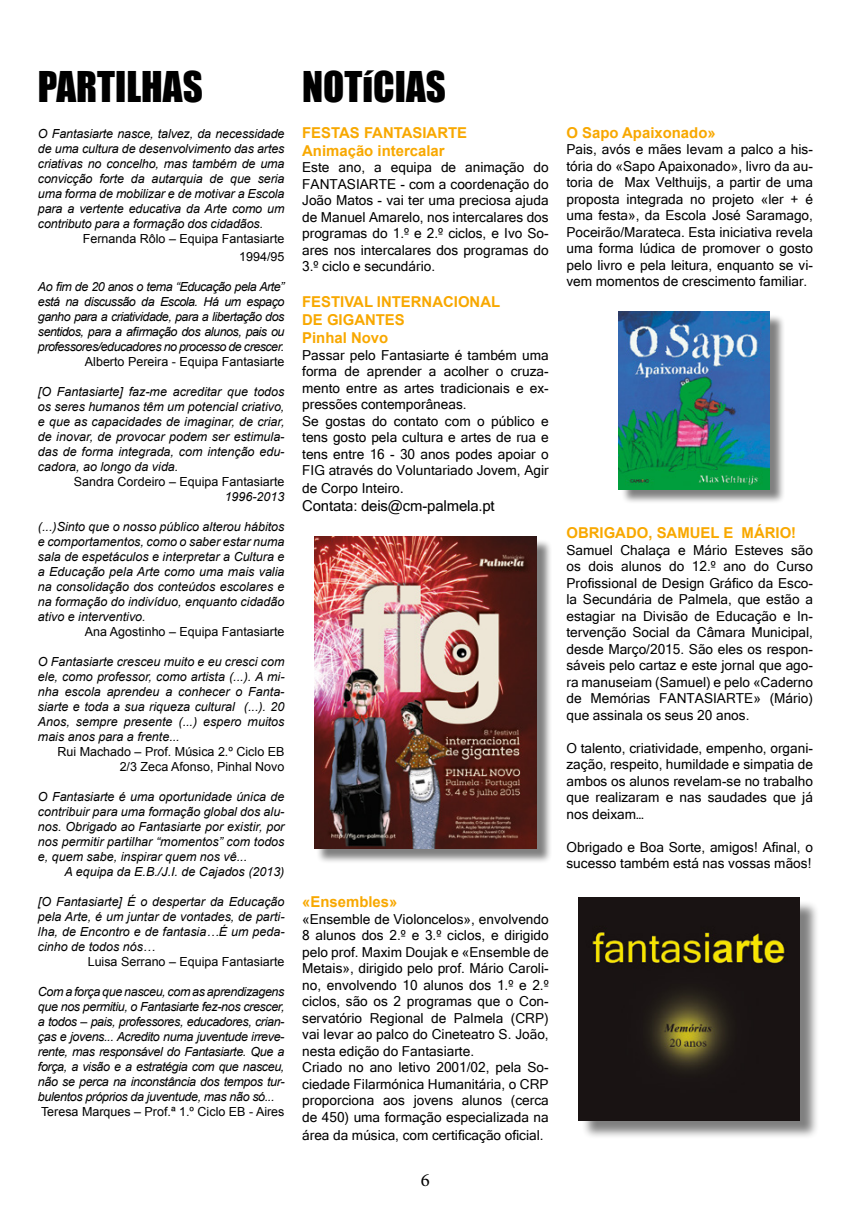
<style>
.page{position:relative;width:851px;height:1205px;background:#fff}
.page>*{position:absolute;margin:0;border:0;box-sizing:border-box;transform-origin:0 0}
.t1{font:38.88px "Impact";color:#000}
.t2{font:18.75px "Minion Pro";color:#000}
.t3{font:700 15px/18px "Arial";color:#f8a800}
.t4{font:15px "Microsoft Sans Serif";letter-spacing:-.01em;color:#000}
.t5{font:13.75px/16.5px "Microsoft Sans Serif";color:#000;text-align:justify}
.t6{font:italic 12.5px/15px "Arial";color:#000;text-align:justify}
.t7{font:12.5px/18px "Arial";color:#000;text-align:right}
.s1{font-size:15px}
</style>
<div class="page">
<div style="left:581px;top:900px;width:237px;height:239px;background:#000;opacity:.5"></div>
<img style="left:578px;top:897px;width:221px;height:223px">
<div style="left:316px;top:539px;width:236px;height:325px;background:#000;opacity:.5"></div>
<img style="left:314px;top:537px;width:222px;height:312px">
<div style="left:620px;top:314px;width:165px;height:190px;background:#000;opacity:.5"></div>
<img style="left:618px;top:312px;width:151px;height:177px">
<h1 class="t1" style="left:38px;top:56px;width:166px">PARTILHAS</h1>
<p class="t6" style="left:38px;top:126px;width:248px">O Fantasiarte nasce, talvez, da necessidade de uma cultura de desenvolvimento das artes criativas no concelho, mas também de uma convicção forte da autarquia de que seria uma forma de mobilizar e de motivar a Escola para a vertente educativa da Arte como um contributo para a formação dos cidadãos.</p>
<p class="t7" style="left:83px;top:229px;width:203px">Fernanda Rôlo – Equipa Fantasiarte<br>1994/95</p>
<p class="t6" style="left:38px;top:279px;width:248px">Ao fim de 20 anos o tema “Educação pela Arte” está na discussão da Escola. Há um espaço ganho para a criatividade, para a libertação dos sentidos, para a afirmação dos alunos, pais ou professores/educadores no processo de crescer.</p>
<p class="t7" style="left:85px;top:352px;width:201px">Alberto Pereira - Equipa Fantasiarte</p>
<p class="t6" style="left:38px;top:384px;width:248px">[O Fantasiarte] faz-me acreditar que todos os seres humanos têm um potencial criativo, e que as capacidades de imaginar, de criar, de inovar, de provocar podem ser estimula&shy;das de forma integrada, com intenção edu&shy;cadora, ao longo da vida.</p>
<p class="t7" style="left:74px;top:472px;width:212px">Sandra Cordeiro – Equipa Fantasiarte</p>
<p class="t6" style="left:225px;top:489px;width:61px">1996-2013</p>
<p class="t6" style="left:38px;top:519px;width:248px">(...)Sinto que o nosso público alterou hábitos e comportamentos, como o saber estar numa sala de espetáculos e interpretar a Cultura e a Educação pela Arte como uma mais valia na consolidação dos conteúdos escolares e na formação do indivíduo, enquanto cidadão ativo e interventivo.</p>
<p class="t7" style="left:85px;top:622px;width:201px">Ana Agostinho – Equipa Fantasiarte</p>
<p class="t6" style="left:38px;top:654px;width:248px">O Fantasiarte cresceu muito e eu cresci com ele, como professor, como artista (...). A mi&shy;nha escola aprendeu a conhecer o Fanta&shy;siarte e toda a sua riqueza cultural (...). 20<br>Anos, sempre presente (...) espero muitos mais anos para a frente...</p>
<p class="t7" style="left:57px;top:744px;width:228px;line-height:15px">Rui Machado – Prof. Música 2.º Ciclo EB<br>2/3 Zeca Afonso, Pinhal Novo</p>
<p class="t6" style="left:38px;top:789px;width:248px">O Fantasiarte é uma oportunidade única de contribuir para uma formação global dos alu&shy;nos. Obrigado ao Fantasiarte por existir, por nos permitir partilhar “momentos” com todos e, quem sabe, inspirar quem nos vê...</p>
<p class="t6" style="left:64px;top:864px;width:221px">A equipa da E.B./J.I. de Cajados (2013)</p>
<p class="t6" style="left:38px;top:894px;width:248px">[O Fantasiarte] É o despertar da Educação pela Arte, é um juntar de vontades, de parti&shy;lha, de Encontro e de fantasia…É um peda&shy;cinho de todos nós…</p>
<p class="t7" style="left:88px;top:952px;width:198px">Luisa Serrano – Equipa Fantasiarte</p>
<p class="t6" style="left:38px;top:984px;width:248px">Com a força que nasceu, com as aprendizagens que nos permitiu, o Fantasiarte fez-nos crescer, a todos – pais, professores, educadores, crian&shy;ças e jovens... Acredito numa juventude irreve&shy;rente, mas responsável do Fantasiarte. Que a força, a visão e a estratégia com que nasceu, não se perca na inconstância dos tempos tur&shy;bulentos próprios da juventude, mas não só...</p>
<p class="t7" style="left:41px;top:1102px;width:245px">Teresa Marques – Prof.ª 1.º Ciclo EB - Aires</p>
<h1 class="t1" style="left:302px;top:56px;width:145px">NOTíCIAS</h1>
<p class="t3" style="left:302px;top:124px;width:166px">FESTAS FANTASIARTE<br>Animação intercalar</p>
<p class="t5" style="left:302px;top:158px;width:248px">Este ano, a equipa de animação do FANTASIARTE - com a coordenação do João Matos - vai ter uma preciosa ajuda de Manuel Amarelo, nos intercalares dos programas do 1.º e 2.º ciclos, e Ivo So&shy;ares nos intercalares dos programas do 3.º ciclo e secundário.</p>
<p class="t3" style="left:302px;top:293px;width:199px">FESTIVAL INTERNACIONAL<br>DE GIGANTES<br>Pinhal Novo</p>
<p class="t5" style="left:302px;top:346px;width:248px;text-align:left">Passar pelo Fantasiarte é também uma forma de aprender a acolher o cruza&shy;mento entre as artes tradicionais e ex&shy;pressões contemporâneas.<br>Se gostas do contato com o público e tens gosto pela cultura e artes de rua e tens entre 16 - 30 anos podes apoiar o FIG através do Voluntariado Jovem, Agir</p>
<p class="t5" style="left:302px;top:479px;width:103px">de Corpo Inteiro<span class="s1">.</span></p>
<p class="t4" style="left:302px;top:496px;width:194px">Contata: deis@cm-palmela.pt</p>
<p class="t3" style="left:302px;top:893px;width:97px">«Ensembles»</p>
<p class="t5" style="left:302px;top:910px;width:248px;text-align:left">«Ensemble de Violoncelos», envolvendo 8 alunos dos 2.º e 3.º ciclos, e dirigido pelo prof. Maxim Doujak e «Ensemble de Metais», dirigido pelo prof. Mário Caroli&shy;no, envolvendo 10 alunos dos 1.º e 2.º ciclos, são os 2 programas que o Con&shy;servatório Regional de Palmela (CRP) vai levar ao palco do Cineteatro S. João, nesta edição do Fantasiarte.<br>Criado no ano letivo 2001/02, pela So&shy;ciedade Filarmónica Humanitária, o CRP proporciona aos jovens alunos (cerca de 450) uma formação especializada na</p>
<p class="t5" style="left:302px;top:1126px;width:243px">área da música, com certificação oficial.</p>
<h2 class="t2" style="left:421px;top:1167px;width:11px">6</h2>
<p class="t3" style="left:566px;top:124px;width:151px">O Sapo Apaixonado»</p>
<p class="t5" style="left:566px;top:140px;width:248px">Pais, avós e mães levam a palco a his&shy;tória do «Sapo Apaixonado», livro da au&shy;toria de Max Velthuijs, a partir de uma proposta integrada no projeto «ler + é uma festa», da Escola José Saramago, Poceirão/Marateca. Esta iniciativa revela uma forma lúdica de promover o gosto pelo livro e pela leitura, enquanto se vi&shy;vem momentos de crescimento familiar.</p>
<p class="t3" style="left:566px;top:524px;width:231px">OBRIGADO, SAMUEL E MÁRIO!</p>
<p class="t5" style="left:566px;top:541px;width:248px">Samuel Chalaça e Mário Esteves são os dois alunos do 12.º ano do Curso Profissional de Design Gráfico da Esco&shy;la Secundária de Palmela, que estão a estagiar na Divisão de Educação e In&shy;tervenção Social da Câmara Municipal, desde Março/2015. São eles os respon&shy;sáveis pelo cartaz e este jornal que ago&shy;ra manuseiam (Samuel) e pelo «Caderno de Memórias FANTASIARTE» (Mário) que assinala os seus 20 anos.</p>
<p class="t5" style="left:566px;top:739px;width:248px">O talento, criatividade, empenho, organi&shy;zação, respeito, humildade e simpatia de ambos os alunos revelam-se no trabalho que realizaram e nas saudades que já nos deixam…</p>
<p class="t5" style="left:566px;top:838px;width:248px">Obrigado e Boa Sorte, amigos! Afinal, o sucesso também está nas vossas mãos!</p>
</div>
